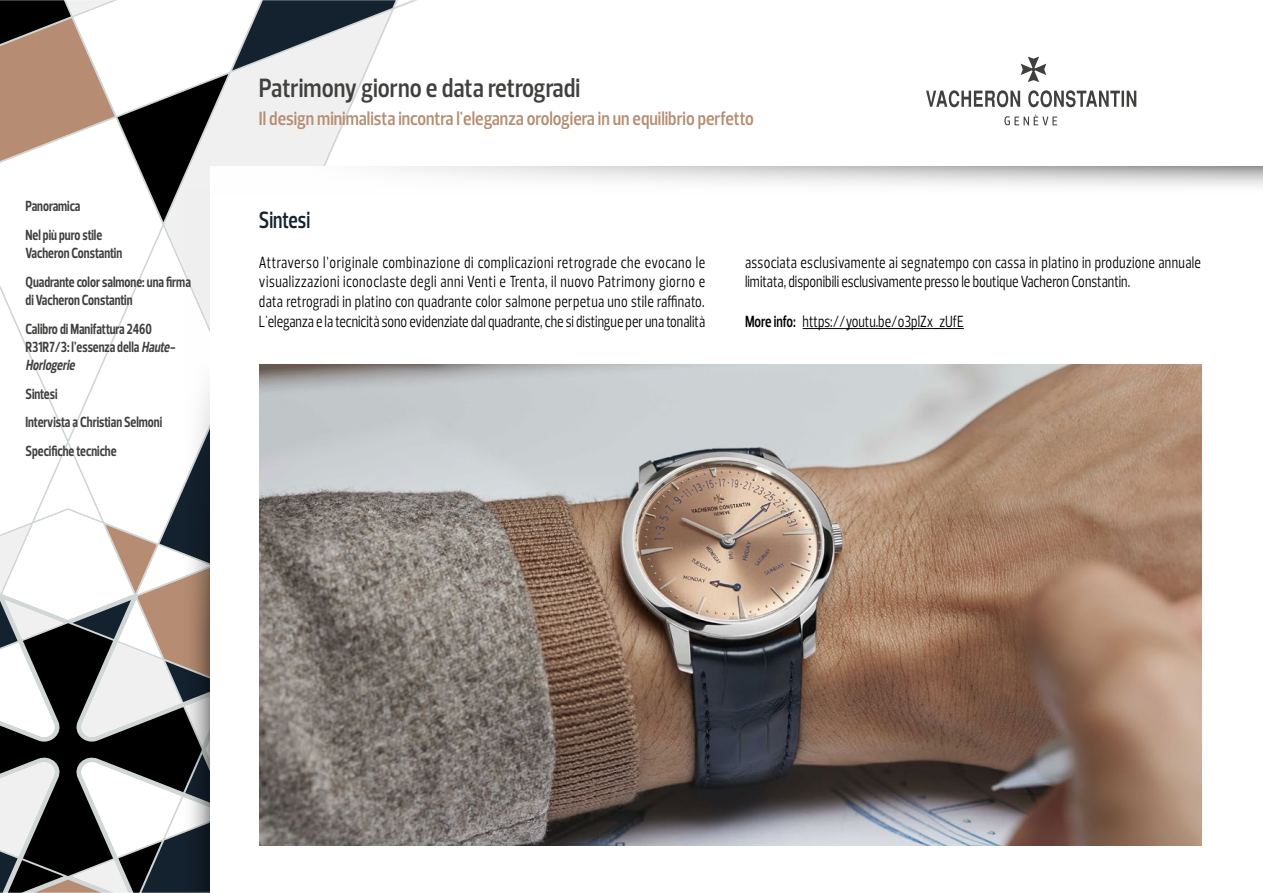
<style>
.page{position:relative;width:1263px;height:893px;background:#fff}
.page>*{position:absolute;margin:0;border:0;box-sizing:border-box;transform-origin:0 0}
.t1{font:600 27px "Prelo Condensed";color:#40403f}
.t2{font:600 24px "Prelo Condensed";color:#14212e;scale:.9 1}
.t3{font:600 19.5px "Prelo Condensed";color:#b68d72}
.t4{font:16.5px/19.8px "Prelo Condensed";color:#000;text-align:justify;scale:.9 1}
.t5{font:700 15px/28.8px "Prelo Condensed";color:#40403f;scale:.9 1}
.s1{font-style:italic}
.s2{font-weight:600}
</style>
<div class="page">
<svg style="left:0;top:745px;width:163px;height:9px"></svg>
<svg style="left:0;top:754px;width:210px;height:139px"></svg>
<svg style="left:0;top:289px;width:163px;height:456px"></svg>
<svg style="left:0;top:0;width:396px;height:222px"></svg>
<svg style="left:926px;top:57px;width:210px;height:68px"></svg>
<svg style="left:163px;top:190px;width:47px;height:701px"></svg>
<div style="left:210px;top:166px;width:1052px;height:727px;background:#fff"></div>
<svg style="left:385px;top:166px;width:877px;height:20px"></svg>
<hr style="left:803px;top:328px;width:161px;height:1px;background:#000">
<img style="left:259px;top:364px;width:942px;height:481px">
<p class="t5" style="left:26px;top:192px;width:87px">Panoramica<br>Nel più puro stile</p>
<p class="t5" style="left:26px;top:239px;width:185px">Vacheron Constantin<br>Quadrante color salmone: una firma</p>
<p class="t5" style="left:26px;top:286px;width:142px">di Vacheron Constantin<br>Calibro di Manifattura 2460</p>
<p class="t5" style="left:26px;top:338px;width:171px;line-height:18px">R31R7/3: l’essenza della <span class="s1">Haute-<br>Horlogerie</span></p>
<p class="t5" style="left:26px;top:379px;width:153px">Sintesi<br>Intervista a Christian Selmoni<br>Specifiche tecniche</p>
<h1 class="t1" style="left:259px;top:71px;width:323px">Patrimony giorno e data retrogradi</h1>
<p class="t3" style="left:259px;top:107px;width:496px">Il design minimalista incontra l'eleganza orologiera in un equilibrio perfetto</p>
<p class="t2" style="left:259px;top:205px;width:58px">Sintesi</p>
<p class="t4" style="left:259px;top:252px;width:498px">Attraverso l’originale combinazione di complicazioni retrograde che evocano le visualizzazioni iconoclaste degli anni Venti e Trenta, il nuovo Patrimony giorno e data retrogradi in platino con quadrante color salmone perpetua uno stile raffinato.<br>L'eleganza e la tecnicità sono evidenziate dal quadrante, che si distingue per una tonalità</p>
<p class="t4" style="left:745px;top:252px;width:508px">associata esclusivamente ai segnatempo con cassa in platino in produzione annuale limitata, disponibili esclusivamente presso le boutique Vacheron Constantin.</p>
<p class="t4" style="left:745px;top:312px;width:245px"><span class="s2">More info:</span> https://youtu.be/o3plZx_zUfE</p>
</div>
